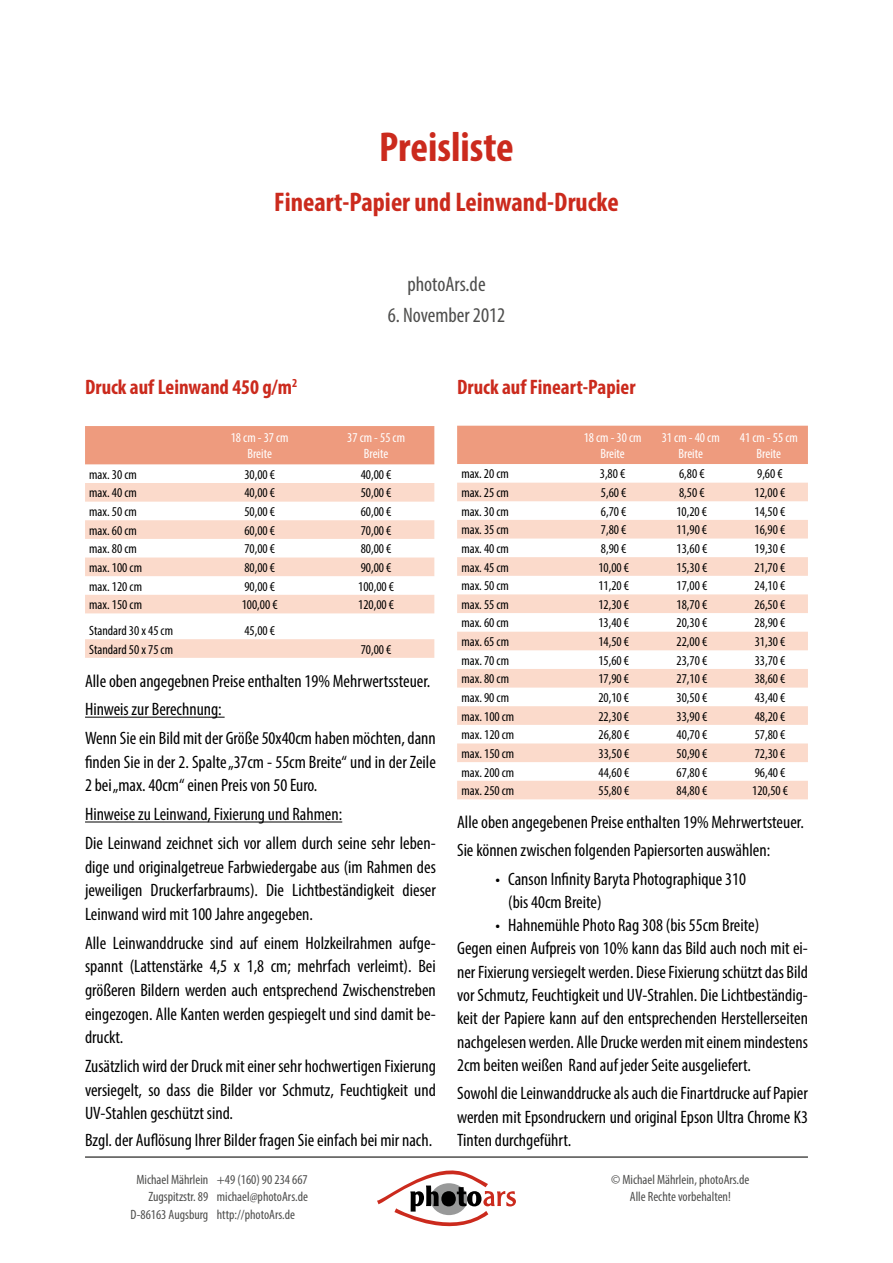
<style>
.page{position:relative;width:893px;height:1263px;background:#fff}
.page>*{position:absolute;margin:0;border:0;box-sizing:border-box;transform-origin:0 0}
.t1{font:700 condensed 42px "Myriad Pro";color:#cb2a1d}
.t2{font:700 condensed 27px "Myriad Pro";color:#cb2a1d}
.t3{font:700 condensed 21px "Myriad Pro";color:#cb2a1d}
.t4{font:condensed 21px "Myriad Pro";color:#4e4e4d}
.t5{font:condensed 18px/23.7px "Myriad Pro";color:#000}
.t6{font:condensed 13.5px "Myriad Pro";color:#000}
.t7{font:condensed 13.5px/17.5px "Myriad Pro";color:#4e4e4d;text-align:center}
.t8{font:condensed 13.5px/16.2px "Myriad Pro";color:#fff;text-align:center}
</style>
<div class="page">
<svg style="left:377px;top:1170px;width:139px;height:57px"></svg>
<hr style="left:85px;top:1156px;width:723px;height:2px;background:#4e4e4d">
<hr style="left:85px;top:717px;width:140px;height:1px;background:#000">
<hr style="left:85px;top:821px;width:257px;height:1px;background:#000">
<div style="left:85px;top:426px;width:349px;height:38px;background:#ee9b7e"></div>
<svg style="left:85px;top:483px;width:349px;height:130px;fill:#fbdacb"></svg>
<div style="left:85px;top:639px;width:349px;height:19px;background:#fbdacb"></div>
<div style="left:457px;top:426px;width:351px;height:38px;background:#ee9b7e"></div>
<svg style="left:457px;top:483px;width:351px;height:316px;fill:#fbded1"></svg>
<h1 class="t1" style="left:379px;top:121px;width:136px">Preisliste</h1>
<h2 class="t2" style="left:274px;top:185px;width:346px">Fineart-Papier und Leinwand-Drucke</h2>
<p class="t4" style="left:407px;top:272px;width:80px">photoArs.de</p>
<p class="t4" style="left:388px;top:302px;width:119px">6. November 2012</p>
<p class="t3" style="left:85px;top:374px;width:214px">Druck auf Leinwand 450 g/m<sup>2</sup></p>
<p class="t8" style="left:231px;top:429px;width:59px">18 cm - 37 cm<br>Breite</p>
<p class="t8" style="left:347px;top:429px;width:59px">37 cm - 55 cm<br>Breite</p>
<p class="t6" style="left:89px;top:466px;width:49px">max. 30 cm</p>
<p class="t6" style="left:244px;top:466px;width:32px">30,00 €</p>
<p class="t6" style="left:361px;top:466px;width:32px">40,00 €</p>
<p class="t6" style="left:89px;top:485px;width:49px">max. 40 cm</p>
<p class="t6" style="left:244px;top:485px;width:32px">40,00 €</p>
<p class="t6" style="left:361px;top:485px;width:32px">50,00 €</p>
<p class="t6" style="left:89px;top:503px;width:49px">max. 50 cm</p>
<p class="t6" style="left:244px;top:503px;width:32px">50,00 €</p>
<p class="t6" style="left:361px;top:503px;width:32px">60,00 €</p>
<p class="t6" style="left:89px;top:522px;width:49px">max. 60 cm</p>
<p class="t6" style="left:244px;top:522px;width:32px">60,00 €</p>
<p class="t6" style="left:361px;top:522px;width:32px">70,00 €</p>
<p class="t6" style="left:89px;top:541px;width:49px">max. 80 cm</p>
<p class="t6" style="left:244px;top:541px;width:32px">70,00 €</p>
<p class="t6" style="left:361px;top:541px;width:32px">80,00 €</p>
<p class="t6" style="left:89px;top:559px;width:54px">max. 100 cm</p>
<p class="t6" style="left:244px;top:559px;width:32px">80,00 €</p>
<p class="t6" style="left:361px;top:559px;width:32px">90,00 €</p>
<p class="t6" style="left:89px;top:578px;width:54px">max. 120 cm</p>
<p class="t6" style="left:244px;top:578px;width:32px">90,00 €</p>
<p class="t6" style="left:358px;top:578px;width:37px">100,00 €</p>
<p class="t6" style="left:89px;top:596px;width:54px">max. 150 cm</p>
<p class="t6" style="left:242px;top:596px;width:37px">100,00 €</p>
<p class="t6" style="left:358px;top:596px;width:37px">120,00 €</p>
<p class="t6" style="left:89px;top:622px;width:85px">Standard 30 x 45 cm</p>
<p class="t6" style="left:244px;top:622px;width:32px">45,00 €</p>
<p class="t6" style="left:89px;top:641px;width:85px">Standard 50 x 75 cm</p>
<p class="t6" style="left:361px;top:641px;width:32px">70,00 €</p>
<p class="t5" style="left:85px;top:666px;width:352px;line-height:28.8px">Alle oben angegebnen Preise enthalten 19% Mehrwertssteuer.<br>Hinweis zur Berechnung:<br>Wenn Sie ein Bild mit der Größe 50x40cm haben möchten, dann</p>
<p class="t5" style="left:85px;top:750px;width:352px">finden Sie in der 2. Spalte „37cm - 55cm Breite“ und in der Zeile<br>2 bei „max. 40cm“ einen Preis von 50 Euro.</p>
<p class="t5" style="left:85px;top:800px;width:352px;line-height:28.8px">Hinweise zu Leinwand, Fixierung und Rahmen:<br>Die Leinwand zeichnet sich vor allem durch seine sehr leben-</p>
<p class="t5" style="left:85px;top:855px;width:352px;text-align:justify">dige und originalgetreue Farbwiedergabe aus (im Rahmen des jeweiligen Druckerfarbraums). Die Lichtbeständigkeit dieser Leinwand wird mit 100 Jahre angegeben.</p>
<p class="t5" style="left:85px;top:931px;width:352px;text-align:justify">Alle Leinwanddrucke sind auf einem Holzkeilrahmen aufge&shy;spannt (Lattenstärke 4,5 x 1,8 cm; mehrfach verleimt). Bei größeren Bildern werden auch entsprechend Zwischenstreben eingezogen. Alle Kanten werden gespiegelt und sind damit be&shy;druckt.</p>
<p class="t5" style="left:85px;top:1054px;width:352px;text-align:justify">Zusätzlich wird der Druck mit einer sehr hochwertigen Fixierung versiegelt, so dass die Bilder vor Schmutz, Feuchtigkeit und UV-Stahlen geschützt sind.</p>
<p class="t5" style="left:85px;top:1128px;width:349px">Bzgl. der Auflösung Ihrer Bilder fragen Sie einfach bei mir nach.</p>
<p class="t7" style="left:136px;top:1170px;width:173px">Michael Mährlein +49 (160) 90 234 667</p>
<p class="t7" style="left:148px;top:1188px;width:161px">Zugspitzstr. 89 michael@photoArs.de</p>
<p class="t7" style="left:131px;top:1205px;width:166px">D-86163 Augsburg http://photoArs.de</p>
<p class="t3" style="left:457px;top:374px;width:180px">Druck auf Fineart-Papier</p>
<p class="t8" style="left:584px;top:429px;width:59px">18 cm - 30 cm<br>Breite</p>
<p class="t8" style="left:662px;top:429px;width:59px">31 cm - 40 cm<br>Breite</p>
<p class="t8" style="left:740px;top:429px;width:59px">41 cm - 55 cm<br>Breite</p>
<p class="t6" style="left:461px;top:466px;width:49px">max. 20 cm</p>
<p class="t6" style="left:600px;top:466px;width:27px">3,80 €</p>
<p class="t6" style="left:679px;top:466px;width:27px">6,80 €</p>
<p class="t6" style="left:757px;top:466px;width:27px">9,60 €</p>
<p class="t6" style="left:461px;top:484px;width:49px">max. 25 cm</p>
<p class="t6" style="left:601px;top:484px;width:27px">5,60 €</p>
<p class="t6" style="left:679px;top:484px;width:27px">8,50 €</p>
<p class="t6" style="left:754px;top:484px;width:32px">12,00 €</p>
<p class="t6" style="left:461px;top:503px;width:49px">max. 30 cm</p>
<p class="t6" style="left:601px;top:503px;width:27px">6,70 €</p>
<p class="t6" style="left:676px;top:503px;width:32px">10,20 €</p>
<p class="t6" style="left:755px;top:503px;width:32px">14,50 €</p>
<p class="t6" style="left:461px;top:522px;width:49px">max. 35 cm</p>
<p class="t6" style="left:601px;top:522px;width:27px">7,80 €</p>
<p class="t6" style="left:676px;top:522px;width:32px">11,90 €</p>
<p class="t6" style="left:755px;top:522px;width:32px">16,90 €</p>
<p class="t6" style="left:461px;top:540px;width:49px">max. 40 cm</p>
<p class="t6" style="left:601px;top:540px;width:27px">8,90 €</p>
<p class="t6" style="left:676px;top:540px;width:32px">13,60 €</p>
<p class="t6" style="left:755px;top:540px;width:32px">19,30 €</p>
<p class="t6" style="left:461px;top:559px;width:49px">max. 45 cm</p>
<p class="t6" style="left:598px;top:559px;width:32px">10,00 €</p>
<p class="t6" style="left:676px;top:559px;width:32px">15,30 €</p>
<p class="t6" style="left:755px;top:559px;width:32px">21,70 €</p>
<p class="t6" style="left:461px;top:577px;width:49px">max. 50 cm</p>
<p class="t6" style="left:598px;top:577px;width:32px">11,20 €</p>
<p class="t6" style="left:676px;top:577px;width:32px">17,00 €</p>
<p class="t6" style="left:755px;top:577px;width:32px">24,10 €</p>
<p class="t6" style="left:461px;top:596px;width:49px">max. 55 cm</p>
<p class="t6" style="left:598px;top:596px;width:32px">12,30 €</p>
<p class="t6" style="left:676px;top:596px;width:32px">18,70 €</p>
<p class="t6" style="left:755px;top:596px;width:32px">26,50 €</p>
<p class="t6" style="left:461px;top:615px;width:49px">max. 60 cm</p>
<p class="t6" style="left:598px;top:615px;width:32px">13,40 €</p>
<p class="t6" style="left:676px;top:615px;width:32px">20,30 €</p>
<p class="t6" style="left:755px;top:615px;width:32px">28,90 €</p>
<p class="t6" style="left:461px;top:633px;width:49px">max. 65 cm</p>
<p class="t6" style="left:598px;top:633px;width:32px">14,50 €</p>
<p class="t6" style="left:676px;top:633px;width:32px">22,00 €</p>
<p class="t6" style="left:755px;top:633px;width:32px">31,30 €</p>
<p class="t6" style="left:461px;top:652px;width:49px">max. 70 cm</p>
<p class="t6" style="left:598px;top:652px;width:32px">15,60 €</p>
<p class="t6" style="left:676px;top:652px;width:32px">23,70 €</p>
<p class="t6" style="left:755px;top:652px;width:32px">33,70 €</p>
<p class="t6" style="left:461px;top:671px;width:49px">max. 80 cm</p>
<p class="t6" style="left:598px;top:671px;width:32px">17,90 €</p>
<p class="t6" style="left:677px;top:671px;width:32px">27,10 €</p>
<p class="t6" style="left:755px;top:671px;width:32px">38,60 €</p>
<p class="t6" style="left:461px;top:689px;width:49px">max. 90 cm</p>
<p class="t6" style="left:598px;top:689px;width:32px">20,10 €</p>
<p class="t6" style="left:677px;top:689px;width:32px">30,50 €</p>
<p class="t6" style="left:755px;top:689px;width:32px">43,40 €</p>
<p class="t6" style="left:461px;top:708px;width:54px">max. 100 cm</p>
<p class="t6" style="left:598px;top:708px;width:32px">22,30 €</p>
<p class="t6" style="left:677px;top:708px;width:32px">33,90 €</p>
<p class="t6" style="left:755px;top:708px;width:32px">48,20 €</p>
<p class="t6" style="left:461px;top:727px;width:54px">max. 120 cm</p>
<p class="t6" style="left:598px;top:727px;width:32px">26,80 €</p>
<p class="t6" style="left:677px;top:727px;width:32px">40,70 €</p>
<p class="t6" style="left:755px;top:727px;width:32px">57,80 €</p>
<p class="t6" style="left:462px;top:745px;width:54px">max. 150 cm</p>
<p class="t6" style="left:598px;top:745px;width:32px">33,50 €</p>
<p class="t6" style="left:677px;top:745px;width:32px">50,90 €</p>
<p class="t6" style="left:755px;top:745px;width:32px">72,30 €</p>
<p class="t6" style="left:462px;top:764px;width:54px">max. 200 cm</p>
<p class="t6" style="left:598px;top:764px;width:32px">44,60 €</p>
<p class="t6" style="left:677px;top:764px;width:32px">67,80 €</p>
<p class="t6" style="left:755px;top:764px;width:32px">96,40 €</p>
<p class="t6" style="left:462px;top:782px;width:54px">max. 250 cm</p>
<p class="t6" style="left:598px;top:782px;width:32px">55,80 €</p>
<p class="t6" style="left:677px;top:782px;width:32px">84,80 €</p>
<p class="t6" style="left:752px;top:782px;width:37px">120,50 €</p>
<p class="t5" style="left:457px;top:807px;width:348px;line-height:28.3px">Alle oben angegebenen Preise enthalten 19% Mehrwertsteuer.<br>Sie können zwischen folgenden Papiersorten auswählen:</p>
<p class="t5" style="left:508px;top:867px;width:239px;line-height:23.2px;text-indent:-13px">• Canson Infinity Baryta Photographique 310 (bis 40cm Breite)</p>
<p class="t5" style="left:457px;top:913px;width:352px;line-height:23.2px;text-indent:38px">• Hahnemühle Photo Rag 308 (bis 55cm Breite)<br>Gegen einen Aufpreis von 10% kann das Bild auch noch mit ei&shy;ner Fixierung versiegelt werden. Diese Fixierung schützt das Bild vor Schmutz, Feuchtigkeit und UV-Strahlen. Die Lichtbeständig&shy;keit der Papiere kann auf den entsprechenden Herstellerseiten nachgelesen werden. Alle Drucke werden mit einem mindestens 2cm beiten weißen Rand auf jeder Seite ausgeliefert.</p>
<p class="t5" style="left:457px;top:1081px;width:352px;line-height:23.2px;text-align:justify">Sowohl die Leinwanddrucke als auch die Finartdrucke auf Papier werden mit Epsondruckern und original Epson Ultra Chrome K3<br>Tinten durchgeführt.</p>
<p class="t7" style="left:611px;top:1170px;width:140px">© Michael Mährlein, photoArs.de<br>Alle Rechte vorbehalten!</p>
</div>
